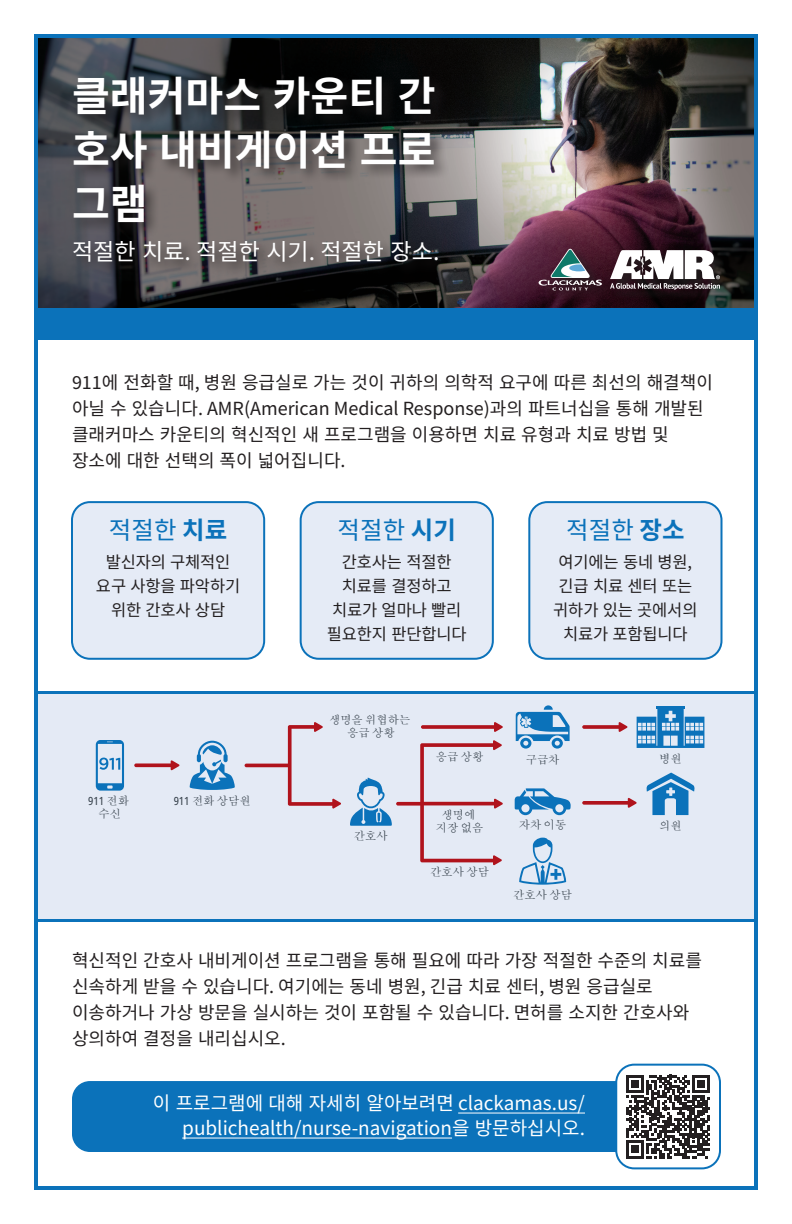
<style>
.page{position:relative;width:792px;height:1224px;background:#fff}
.page>*{position:absolute;margin:0;border:0;box-sizing:border-box;transform-origin:0 0}
.t1{font:700 41.1px/54px "Noto Sans CJ Kkr";color:#fff;text-align:justify}
.BODY{font:24.5px "Noto Sans CJ Kkr";color:#0b72ba}
.t2{font:23.1px "Noto Sans CJ Kkr";color:#fff}
.t3{font:19px/25px "Noto Sans CJ Kkr";color:#fff;text-align:right}
.BODY-2{font:18px/26px "Noto Sans CJ Kkr";color:#231f20}
.BODY-3{font:16.5px/24px "Noto Sans CJ Kkr";letter-spacing:-.01em;color:#231f20;text-align:center}
.t4{font:11.3px/13.2px "Adobe Myungjo Std Medium KS Cms UHC H";color:#323d47;text-align:center}
.s1{font-weight:700}
.s2{font-family:"Noto Sans";font-stretch:condensed}
</style>
<div class="page">
<div style="left:36px;top:693px;width:720px;height:228px;background:#e4eaf5"></div>
<svg style="left:134px;top:763px;width:42px;height:4px"></svg>
<svg style="left:171px;top:760px;width:9px;height:10px"></svg>
<svg style="left:582px;top:725px;width:42px;height:4px"></svg>
<svg style="left:619px;top:722px;width:9px;height:10px"></svg>
<svg style="left:582px;top:801px;width:51px;height:4px"></svg>
<svg style="left:628px;top:798px;width:9px;height:10px"></svg>
<svg style="left:421px;top:725px;width:78px;height:4px"></svg>
<svg style="left:494px;top:722px;width:9px;height:10px"></svg>
<svg style="left:245px;top:722px;width:96px;height:87px"></svg>
<svg style="left:96px;top:740px;width:28px;height:51px"></svg>
<svg style="left:190px;top:741px;width:45px;height:49px"></svg>
<svg style="left:350px;top:740px;width:153px;height:125px"></svg>
<svg style="left:516px;top:705px;width:54px;height:44px"></svg>
<svg style="left:637px;top:709px;width:67px;height:39px"></svg>
<hr style="left:656px;top:706px;width:29px;height:2px;background:#0b72ba">
<svg style="left:519px;top:838px;width:47px;height:47px"></svg>
<svg style="left:515px;top:788px;width:56px;height:27px"></svg>
<svg style="left:646px;top:773px;width:49px;height:42px"></svg>
<hr style="left:36px;top:692px;width:720px;height:2px;background:#0b72ba">
<hr style="left:36px;top:919px;width:720px;height:2px;background:#0b72ba">
<img style="left:39px;top:39px;width:714px;height:270px">
<div style="left:70px;top:73px;width:383px;height:204px;background:#231f20;opacity:.75"></div>
<div style="left:72px;top:502px;width:192px;height:157px;background:#e5ebf6;border-radius:18px"></div>
<div style="left:71px;top:501px;width:194px;height:159px;border:2px solid #0b72ba;border-radius:18px"></div>
<div style="left:301px;top:502px;width:192px;height:157px;background:#e5ebf6;border-radius:18px"></div>
<div style="left:300px;top:501px;width:194px;height:159px;border:2px solid #0b72ba;border-radius:18px"></div>
<div style="left:529px;top:502px;width:193px;height:157px;background:#e5ebf6;border-radius:18px"></div>
<div style="left:528px;top:501px;width:195px;height:159px;border:2px solid #0b72ba;border-radius:18px"></div>
<div style="left:34px;top:309px;width:724px;height:31px;background:#0b72ba"></div>
<div style="left:536px;top:246px;width:81px;height:60px;background:#231f20;opacity:.75"></div>
<svg style="left:539px;top:249px;width:63px;height:41px;background:#5f505c"></svg>
<div style="left:612px;top:251px;width:119px;height:50px;background:#231f20;opacity:.75"></div>
<svg style="left:610px;top:250px;width:110px;height:39px"></svg>
<div style="left:72px;top:1081px;width:563px;height:71px;background:#0b72ba;border-radius:18px"></div>
<hr style="left:458px;top:1113px;width:127px;height:1px;background:#fff">
<hr style="left:182px;top:1138px;width:270px;height:1px;background:#fff">
<div style="left:616px;top:1065px;width:104px;height:103px;background:#fff;border-radius:18px"></div>
<svg style="left:626px;top:1075px;width:84px;height:83px"></svg>
<div style="left:615px;top:1064px;width:106px;height:105px;border:2px solid #0b72ba;border-radius:18px"></div>
<div style="left:34px;top:34px;width:724px;height:1156px;border:4px solid #0b72ba"></div>
<p class="t1" style="left:72px;top:69px;width:365px">클래커마스 카운티 간 호사 내비게이션 프로 그램</p>
<p class="t2" style="left:72px;top:238px;width:369px">적절한 치료. 적절한 시기. 적절한 장소.</p>
<p class="BODY-2" style="left:72px;top:370px;width:642px">911에 전화할 때, 병원 응급실로 가는 것이 귀하의 의학적 요구에 따른 최선의 해결책이 아닐 수 있습니다. AMR(American Medical Response)과의 파트너십을 통해 개발된 클래커마스 카운티의 혁신적인 새 프로그램을 이용하면 치료 유형과 치료 방법 및 장소에 대한 선택의 폭이 넓어집니다.</p>
<p class="BODY" style="left:109px;top:516px;width:120px">적절한 <span class="s1">치료</span></p>
<p class="BODY-3" style="left:96px;top:550px;width:146px">발신자의 구체적인 요구 사항을 파악하기 위한 간호사 상담</p>
<p class="t4" style="left:88px;top:794px;width:42px"><span class="s2">911</span> 전화 수신</p>
<p class="t4" style="left:174px;top:794px;width:79px"><span class="s2">911</span> 전화 상담원</p>
<p class="BODY" style="left:338px;top:516px;width:120px">적절한 <span class="s1">시기</span></p>
<p class="BODY-3" style="left:327px;top:550px;width:141px">간호사는 적절한 치료를 결정하고 치료가 얼마나 빨리 필요한지 판단합니다</p>
<p class="BODY" style="left:566px;top:516px;width:120px">적절한 <span class="s1">장소</span></p>
<p class="BODY-3" style="left:553px;top:550px;width:146px">여기에는 동네 병원, 긴급 치료 센터 또는 귀하가 있는 곳에서의 치료가 포함됩니다</p>
<p class="t4" style="left:329px;top:713px;width:83px">생명을 위협하는 응급 상황</p>
<p class="t4" style="left:354px;top:829px;width:35px">간호사</p>
<p class="t4" style="left:436px;top:750px;width:49px">응급 상황</p>
<p class="t4" style="left:436px;top:808px;width:49px">생명에 지장 없음</p>
<p class="t4" style="left:430px;top:865px;width:60px">간호사 상담</p>
<p class="t4" style="left:526px;top:753px;width:35px">구급차</p>
<p class="t4" style="left:659px;top:752px;width:24px">병원</p>
<p class="t4" style="left:519px;top:818px;width:49px">자차 이동</p>
<p class="t4" style="left:659px;top:819px;width:24px">의원</p>
<p class="t4" style="left:513px;top:888px;width:60px">간호사 상담</p>
<p class="BODY-2" style="left:72px;top:948px;width:631px">혁신적인 간호사 내비게이션 프로그램을 통해 필요에 따라 가장 적절한 수준의 치료를 신속하게 받을 수 있습니다. 여기에는 동네 병원, 긴급 치료 센터, 병원 응급실로 이송하거나 가상 방문을 실시하는 것이 포함될 수 있습니다. 면허를 소지한 간호사와 상의하여 결정을 내리십시오.</p>
<p class="t3" style="left:153px;top:1091px;width:434px">이 프로그램에 대해 자세히 알아보려면 clackamas.us/ publichealth/nurse-navigation을 방문하십시오.</p>
</div>
